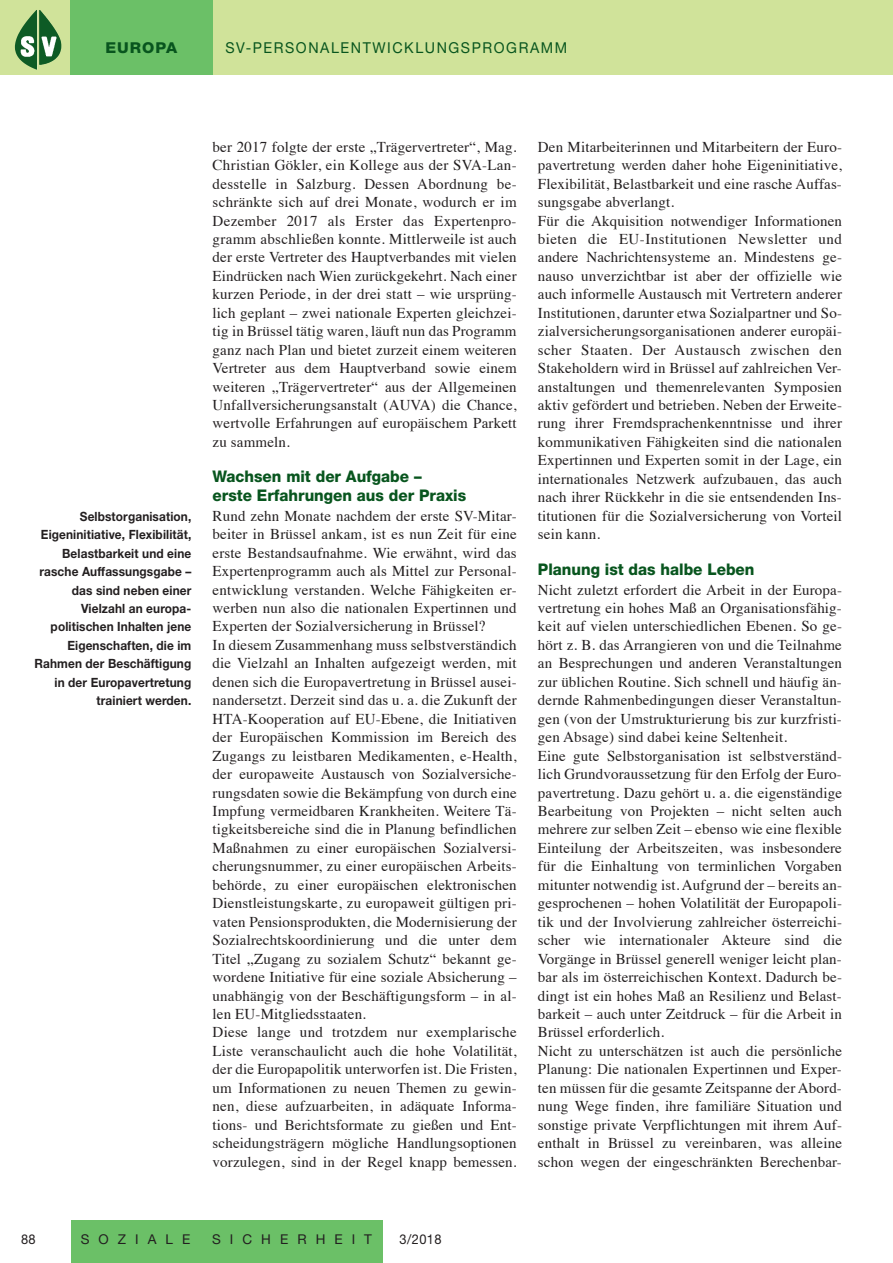
<style>
.page{position:relative;width:893px;height:1263px;background:#fff}
.page>*{position:absolute;margin:0;border:0;box-sizing:border-box;transform-origin:0 0}
.t1{font:800 16.05px/18.5px "Helvetica Neue";color:#08551e;scale:.95 1}
.t2{font:15px/18.5px "Times";letter-spacing:.01em;color:#231f20}
.t3{font:15px "Helvetica Neue LT Std";letter-spacing:.11em;color:#08551e;scale:.95 1}
.t4{font:800 15px "Helvetica Neue LT Std";letter-spacing:.06em;color:#08551e;scale:1.05 1}
.t5{font:13.5px "Helvetica Neue LT Std";letter-spacing:.67em;color:#231f20}
.t6{font:13.5px "Helvetica Neue LT Std";letter-spacing:.67em;color:#231f20;scale:.95 1}
.t7{font:700 12.75px/18.5px "Helvetica Neue";letter-spacing:.01em;color:#231f20;text-align:right;scale:.93 1}
</style>
<div class="page">
<div style="left:71px;top:1220px;width:312px;height:43px;background:#6bc067"></div>
<div style="left:0;top:0;width:893px;height:74px;background:#d0e39a"></div>
<div style="left:70px;top:0;width:143px;height:74px;background:#6bc067"></div>
<img style="left:39px;top:10px;width:22px;height:55px">
<p class="t4" style="left:106px;top:39px;width:70px">EUROPA</p>
<p class="t3" style="left:225px;top:39px;width:361px">SV-PERSONALENTWICKLUNGSPROGRAMM</p>
<p class="t7" style="left:34px;top:507px;width:170px">Selbstorganisation,<br>Eigeninitiative, Flexibilität,<br>Belastbarkeit und eine rasche Auffassungsgabe – das sind neben einer<br>Vielzahl an europa&shy;politischen Inhalten jene<br>Eigenschaften, die im<br>Rahmen der Beschäftigung in der Europavertretung trainiert werden.</p>
<p class="t2" style="left:213px;top:136px;width:306px;text-align:justify">ber 2017 folgte der erste „Trägervertreter“, Mag.<br>Christian Gökler, ein Kollege aus der SVA-Lan&shy;desstelle in Salzburg. Dessen Abordnung be&shy;schränkte sich auf drei Monate, wodurch er im Dezember 2017 als Erster das Expertenpro&shy;gramm abschließen konnte. Mittlerweile ist auch der erste Vertreter des Hauptverbandes mit vielen Eindrücken nach Wien zurückgekehrt. Nach einer kurzen Periode, in der drei statt – wie ursprüng&shy;lich geplant – zwei nationale Experten gleichzei&shy;tig in Brüssel tätig waren, läuft nun das Programm ganz nach Plan und bietet zurzeit einem weiteren Vertreter aus dem Hauptverband sowie einem weiteren „Trägervertreter“ aus der Allgemeinen Unfallversicherungsanstalt (AUVA) die Chance, wertvolle Erfahrungen auf europäischem Parkett zu sammeln.</p>
<p class="t1" style="left:213px;top:467px;width:268px">Wachsen mit der Aufgabe –<br>erste Erfahrungen aus der Praxis</p>
<p class="t2" style="left:213px;top:505px;width:306px">Rund zehn Monate nachdem der erste SV-Mitar&shy;beiter in Brüssel ankam, ist es nun Zeit für eine erste Bestandsaufnahme. Wie erwähnt, wird das Expertenprogramm auch als Mittel zur Personal&shy;entwicklung verstanden. Welche Fähigkeiten er&shy;werben nun also die nationalen Expertinnen und Experten der Sozialversicherung in Brüssel?<br>In diesem Zusammenhang muss selbstverständich die Vielzahl an Inhalten aufgezeigt werden, mit denen sich die Europavertretung in Brüssel ausei&shy;nandersetzt. Derzeit sind das u. a. die Zukunft der HTA-Kooperation auf EU-Ebene, die Initiativen der Europäischen Kommission im Bereich des Zugangs zu leistbaren Medikamenten, e-Health, der europaweite Austausch von Sozialversiche&shy;rungsdaten sowie die Bekämpfung von durch eine Impfung vermeidbaren Krankheiten. Weitere Tä&shy;tigkeitsbereiche sind die in Planung befindlichen Maßnahmen zu einer europäischen Sozialversi&shy;cherungsnummer, zu einer europäischen Arbeits&shy;behörde, zu einer europäischen elektronischen Dienstleistungskarte, zu europaweit gültigen pri&shy;vaten Pensionsprodukten, die Modernisierung der Sozialrechtskoordinierung und die unter dem Titel „Zugang zu sozialem Schutz“ bekannt ge&shy;wordene Initiative für eine soziale Absicherung – unabhängig von der Beschäftigungsform – in al&shy;len EU-Mitgliedsstaaten.<br>Diese lange und trotzdem nur exemplarische Liste veranschaulicht auch die hohe Volatilität, der die Europapolitik unterworfen ist. Die Fristen, um Informationen zu neuen Themen zu gewin&shy;nen, diese aufzuarbeiten, in adäquate Informa&shy;tions- und Berichtsformate zu gießen und Ent&shy;scheidungsträgern mögliche Handlungsoptionen vorzulegen, sind in der Regel knapp bemessen.</p>
<p class="t2" style="left:538px;top:136px;width:306px">Den Mitarbeiterinnen und Mitarbeitern der Euro&shy;pavertretung werden daher hohe Eigeninitiative, Flexibilität, Belastbarkeit und eine rasche Auffas&shy;sungsgabe abverlangt.<br>Für die Akquisition notwendiger Informationen bieten die EU-Institutionen Newsletter und andere Nachrichtensysteme an. Mindestens ge&shy;nauso unverzichtbar ist aber der offizielle wie auch informelle Austausch mit Vertretern anderer Institutionen, darunter etwa Sozialpartner und So&shy;zialversicherungsorganisationen anderer europäi&shy;scher Staaten. Der Austausch zwischen den Stakeholdern wird in Brüssel auf zahlreichen Ver&shy;anstaltungen und themenrelevanten Symposien aktiv gefördert und betrieben. Neben der Erweite&shy;rung ihrer Fremdsprachenkenntnisse und ihrer kommunikativen Fähigkeiten sind die nationalen Expertinnen und Experten somit in der Lage, ein internationales Netzwerk aufzubauen, das auch nach ihrer Rückkehr in die sie entsendenden Ins&shy;titutionen für die Sozialversicherung von Vorteil sein kann.</p>
<p class="t1" style="left:538px;top:560px;width:230px">Planung ist das halbe Leben</p>
<p class="t2" style="left:538px;top:579px;width:306px">Nicht zuletzt erfordert die Arbeit in der Europa&shy;vertretung ein hohes Maß an Organisationsfähig&shy;keit auf vielen unterschiedlichen Ebenen. So ge&shy;hört z. B. das Arrangieren von und die Teilnahme an Besprechungen und anderen Veranstaltungen zur üblichen Routine. Sich schnell und häufig än&shy;dernde Rahmenbedingungen dieser Veranstaltun&shy;gen (von der Umstrukturierung bis zur kurzfristi&shy;gen Absage) sind dabei keine Seltenheit.<br>Eine gute Selbstorganisation ist selbstverständ&shy;lich Grundvoraussetzung für den Erfolg der Euro&shy;pavertretung. Dazu gehört u. a. die eigenständige Bearbeitung von Projekten – nicht selten auch mehrere zur selben Zeit – ebenso wie eine flexible Einteilung der Arbeitszeiten, was insbesondere für die Einhaltung von terminlichen Vorgaben mitunter notwendig ist. Aufgrund der – bereits an&shy;gesprochenen – hohen Volatilität der Europapoli&shy;tik und der Involvierung zahlreicher österreichi&shy;scher wie internationaler Akteure sind die Vorgänge in Brüssel generell weniger leicht plan&shy;bar als im österreichischen Kontext. Dadurch be&shy;dingt ist ein hohes Maß an Resilienz und Belast&shy;barkeit – auch unter Zeitdruck – für die Arbeit in Brüssel erforderlich.<br>Nicht zu unterschätzen ist auch die persönliche Planung: Die nationalen Expertinnen und Exper&shy;ten müssen für die gesamte Zeitspanne der Abord&shy;nung Wege finden, ihre familiäre Situation und sonstige private Verpflichtungen mit ihrem Auf&shy;enthalt in Brüssel zu vereinbaren, was alleine schon wegen der eingeschränkten Berechenbar-</p>
<p class="t6" style="left:21px;top:1231px;width:17px">88</p>
<p class="t5" style="left:81px;top:1231px;width:111px">SOZIALE</p>
<p class="t5" style="left:212px;top:1231px;width:161px">SICHERHEIT</p>
<p class="t6" style="left:400px;top:1231px;width:46px">3/2018</p>
</div>
